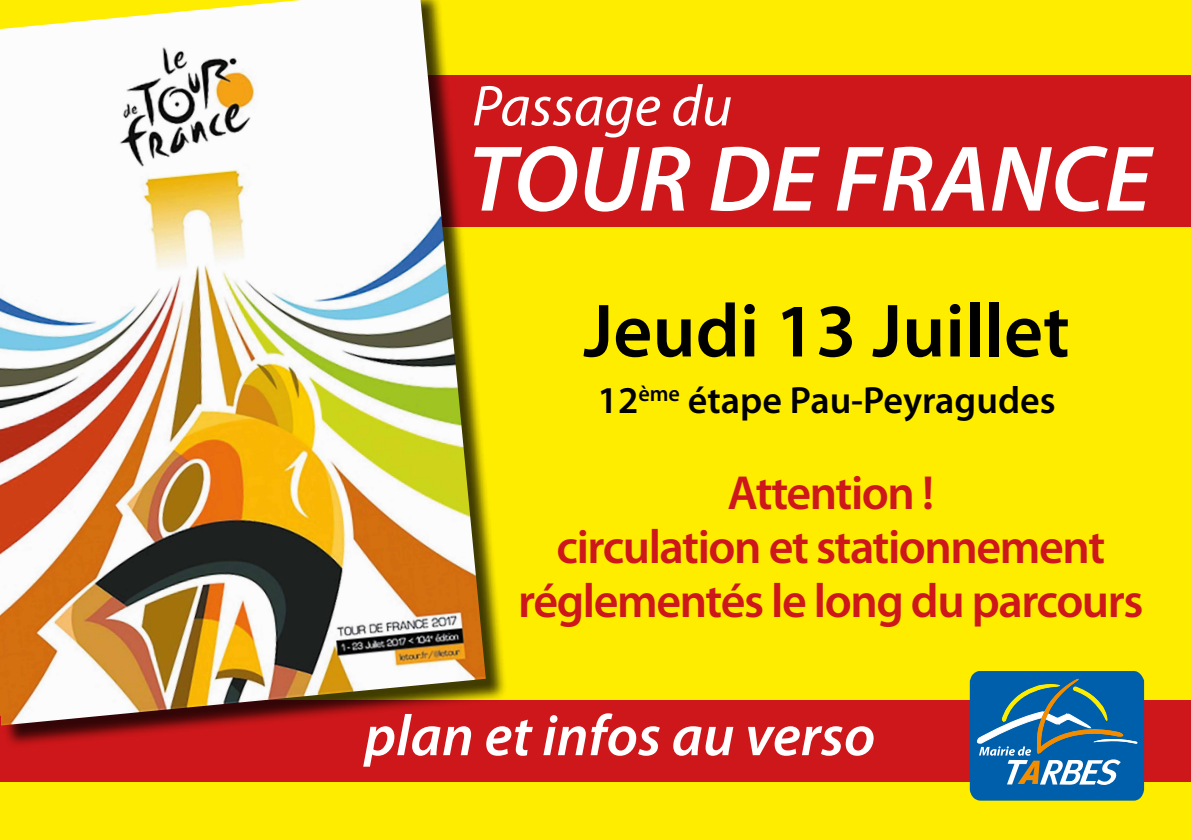
<style>
.page{position:relative;width:1191px;height:840px;background:#fff}
.page>*{position:absolute;margin:0;border:0;box-sizing:border-box;transform-origin:0 0}
.t1{font:italic 600 94px "Myriad Pro";color:#fff}
.t2{font:600 76px "Myriad Pro";color:#000}
.t3{font:italic 600 58px "Myriad Pro";color:#fff}
.t4{font:italic 58px "Myriad Pro";color:#fff}
.t5{font:600 48px/54px "Myriad Pro";letter-spacing:-.03em;color:#cd171a;text-align:center}
.t6{font:600 38px "Myriad Pro";color:#000}
</style>
<div class="page">
<div style="left:0;top:0;width:1191px;height:839px;background:#ffed00"></div>
<div style="left:414px;top:76px;width:777px;height:151px;background:#cd171a"></div>
<div style="left:0;top:699px;width:1191px;height:81px;background:#cd171a"></div>
<svg style="left:969px;top:671px;width:175px;height:129px;background:#2f74a2"></svg>
<div style="left:0;top:0;width:508px;height:747px;background:#000;opacity:.75"></div>
<img style="left:0;top:0;width:486px;height:725px">
<p class="t4" style="left:472px;top:70px;width:262px">Passage du</p>
<h1 class="t1" style="left:468px;top:119px;width:684px">TOUR DE FRANCE</h1>
<h2 class="t2" style="left:583px;top:282px;width:488px">Jeudi 13 Juillet</h2>
<p class="t6" style="left:597px;top:376px;width:459px">12<sup>ème</sup> étape Pau-Peyragudes</p>
<p class="t5" style="left:518px;top:464px;width:627px">Attention !<br>circulation et stationnement réglementés le long du parcours</p>
<p class="t3" style="left:364px;top:698px;width:512px">plan et infos au verso</p>
</div>
